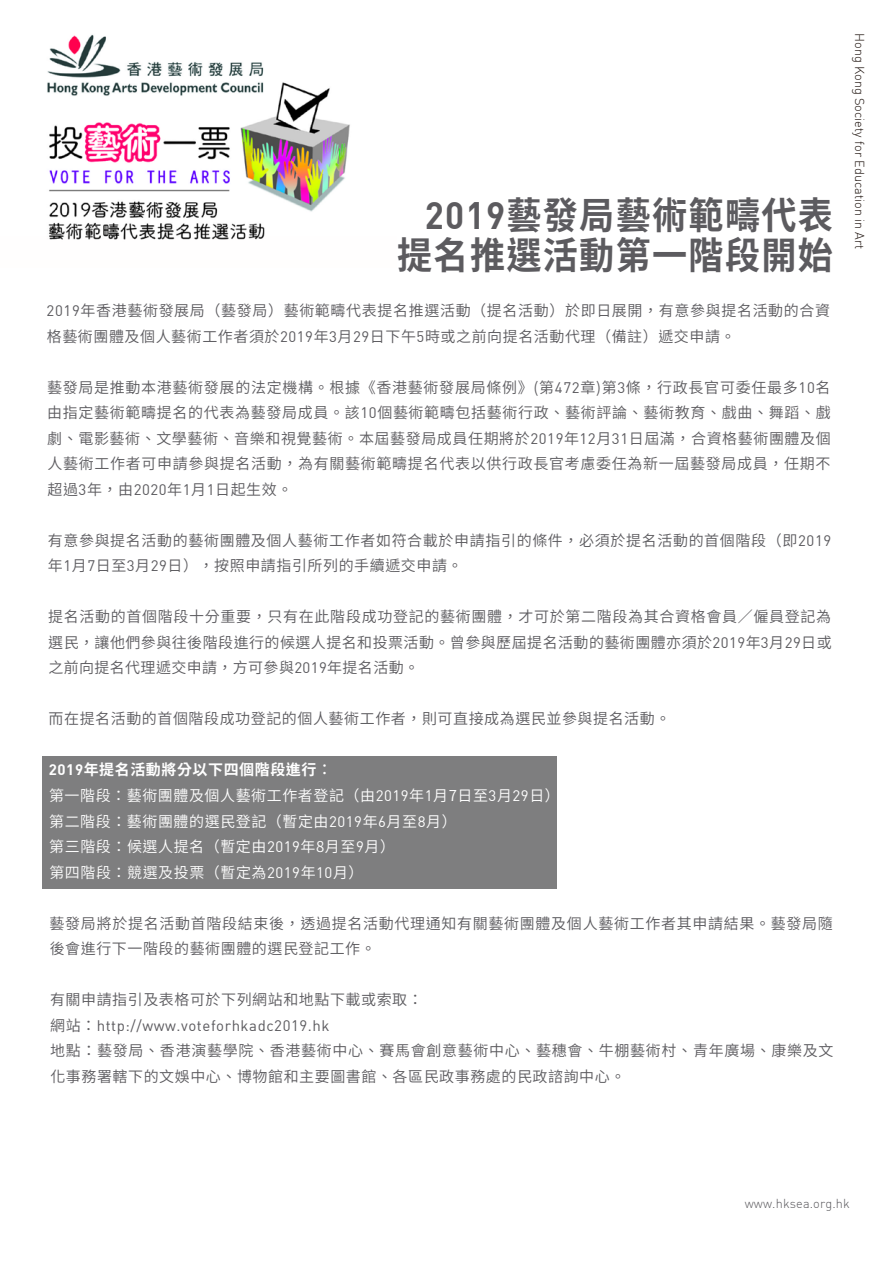
<style>
.page{position:relative;width:893px;height:1263px;background:#fff}
.page>*{position:absolute;margin:0;border:0;box-sizing:border-box;transform-origin:0 0}
.t1{font:700 37.5px/40.5px "Noto Sans CJ Ktc";letter-spacing:.035em;color:#5c5b5f;text-align:right;scale:.94 1}
.t2{font:600 15px/25.5px "Noto Sans CJ Ktc";letter-spacing:.035em;color:#5c5b5f}
.t3{font:600 15px/25.5px "Noto Sans CJ Ktc";letter-spacing:.035em;color:#fff}
.t4{font:15px "DIN";letter-spacing:.035em;color:#5c5b5f}
.t5{font:300 12.75px "DIN";color:#1f140f}
.t6{font:300 12.75px "DIN";letter-spacing:.01em;color:#5c5b5f}
.s1{font-family:"DIN Bold";font-weight:400}
.s2{font-family:"DIN";font-weight:400}
.s3{font-family:"DIN";font-weight:700}
.s4{font-weight:700}
.s5{font-family:"Noto Sans CJ Ktc";font-weight:600}
</style>
<div class="page">
<div style="left:42px;top:756px;width:515px;height:132px;background:#7e7e7f"></div>
<img style="left:47px;top:34px;width:303px;height:206px">
<h1 class="t1" style="left:397px;top:196px;width:465px"><span class="s1">2019</span>藝發局藝術範疇代表提名推選活動第一階段開始</h1>
<p class="t2" style="left:47px;top:298px;width:785px"><span class="s2">2019</span>年香港藝術發展局（藝發局）藝術範疇代表提名推選活動（提名活動）於即日展開，有意參與提名活動的合資格藝術團體及個人藝術工作者須於<span class="s2">2019</span>年<span class="s2">3</span>月<span class="s2">29</span>日下午<span class="s2">5</span>時或之前向提名活動代理（備註）遞交申請。</p>
<p class="t2" style="left:47px;top:375px;width:785px;text-align:justify">藝發局是推動本港藝術發展的法定機構。根據《香港藝術發展局條例》(第<span class="s2">472</span>章)第<span class="s2">3</span>條，行政長官可委任最多<span class="s2">10</span>名由指定藝術範疇提名的代表為藝發局成員。該<span class="s2">10</span>個藝術範疇包括藝術行政、藝術評論、藝術教育、戲曲、舞蹈、戲劇、電影藝術、文學藝術、音樂和視覺藝術。本屆藝發局成員任期將於<span class="s2">2019</span>年<span class="s2">12</span>月<span class="s2">31</span>日屆滿，合資格藝術團體及個人藝術工作者可申請參與提名活動，為有關藝術範疇提名代表以供行政長官考慮委任為新一屆藝發局成員，任期不超過<span class="s2">3</span>年，由<span class="s2">2020</span>年<span class="s2">1</span>月<span class="s2">1</span>日起生效。</p>
<p class="t2" style="left:48px;top:528px;width:785px">有意參與提名活動的藝術團體及個人藝術工作者如符合載於申請指引的條件，必須於提名活動的首個階段（即<span class="s2">2019</span>年<span class="s2">1</span>月<span class="s2">7</span>日至<span class="s2">3</span>月<span class="s2">29</span>日），按照申請指引所列的手續遞交申請。</p>
<p class="t2" style="left:48px;top:604px;width:785px;text-align:justify">提名活動的首個階段十分重要，只有在此階段成功登記的藝術團體，才可於第二階段為其合資格會員／僱員登記為選民，讓他們參與往後階段進行的候選人提名和投票活動。曾參與歷屆提名活動的藝術團體亦須於<span class="s2">2019</span>年<span class="s2">3</span>月<span class="s2">29</span>日或之前向提名代理遞交申請，方可參與<span class="s2">2019</span>年提名活動。</p>
<p class="t2" style="left:49px;top:706px;width:623px">而在提名活動的首個階段成功登記的個人藝術工作者，則可直接成為選民並參與提名活動。</p>
<p class="t3" style="left:49px;top:757px;width:512px"><span class="s3">2019</span><span class="s4">年提名活動將分以下四個階段進行︰<br></span>第一階段：藝術團體及個人藝術工作者登記（由<span class="s2">2019</span>年<span class="s2">1</span>月7日至<span class="s2">3</span>月<span class="s2">29</span>日）第二階段：藝術團體的選民登記（暫定由<span class="s2">2019</span>年<span class="s2">6</span>月至<span class="s2">8</span>月）<br>第三階段：候選人提名（暫定由<span class="s2">2019</span>年8月至<span class="s2">9</span>月）<br>第四階段：競選及投票（暫定為<span class="s2">2019</span>年<span class="s2">10</span>月）</p>
<p class="t2" style="left:50px;top:910px;width:785px">藝發局將於提名活動首階段結束後，透過提名活動代理通知有關藝術團體及個人藝術工作者其申請結果。藝發局隨後會進行下一階段的藝術團體的選民登記工作。</p>
<p class="t2" style="left:50px;top:987px;width:374px">有關申請指引及表格可於下列網站和地點下載或索取：</p>
<p class="t4" style="left:50px;top:1016px;width:281px"><span class="s5">網站：</span>http://www.voteforhkadc2019.hk</p>
<p class="t2" style="left:50px;top:1038px;width:785px">地點：藝發局、香港演藝學院、香港藝術中心、賽馬會創意藝術中心、藝穗會、牛棚藝術村、青年廣場、康樂及文化事務署轄下的文娛中心、博物館和主要圖書館、各區民政事務處的民政諮詢中心。</p>
<p class="t5" style="left:867px;top:33px;width:218px;rotate:90deg">Hong Kong Society for Education in Art</p>
<p class="t6" style="left:745px;top:1196px;width:107px">www.hksea.org.hk</p>
</div>
